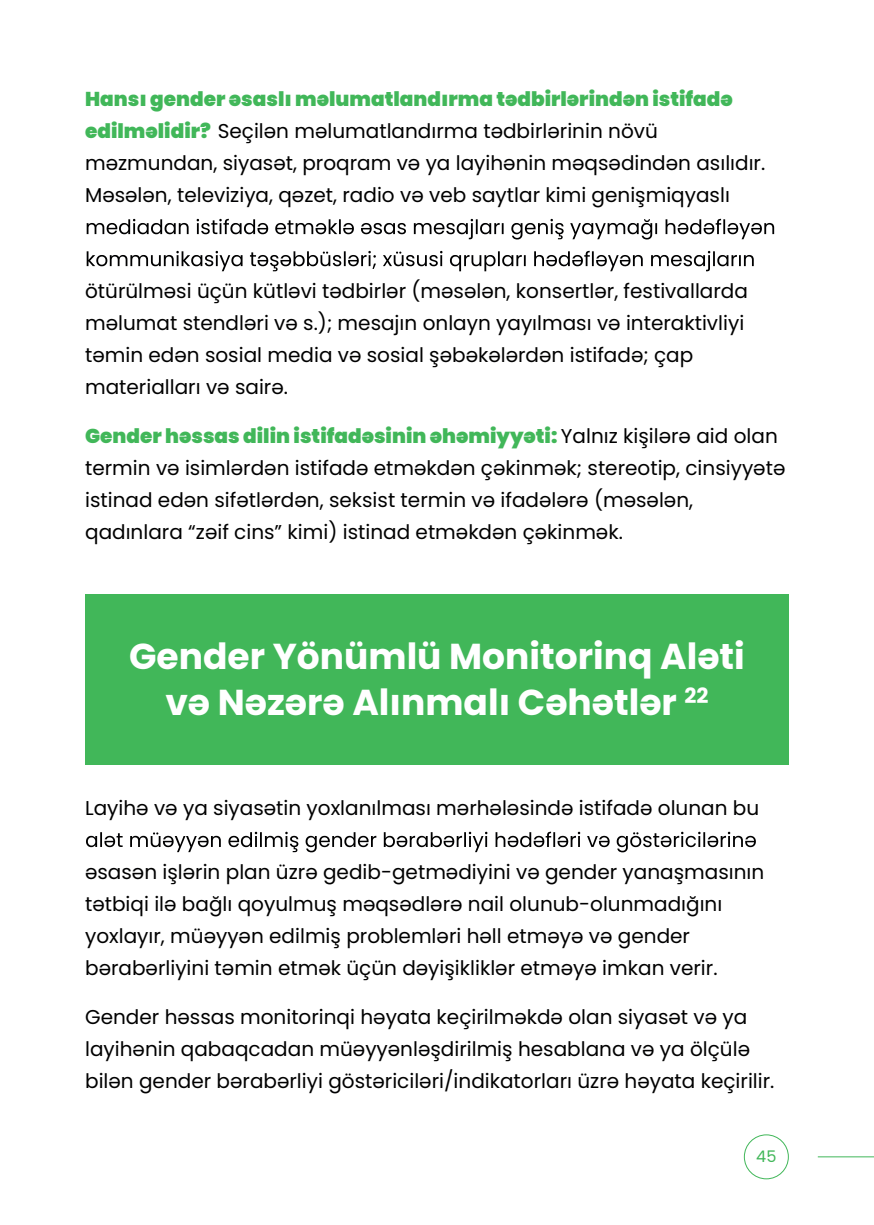
<style>
.page{position:relative;width:874px;height:1225px;background:#fff}
.page>*{position:absolute;margin:0;border:0;box-sizing:border-box;transform-origin:0 0}
.t1{font:700 36px/46px "Poppins";color:#fff;text-align:center}
.t2{font:20px/32px "Poppins";color:#000001}
.t3{font:16px "Poppins";color:#41b759}
.s1{font-weight:900;color:#41b759}
</style>
<div class="page">
<hr style="left:817px;top:1156px;width:56px;height:1px;background:#41b759">
<div style="left:743px;top:1134px;width:45px;height:45px;border:1px solid #41b759;border-radius:50%"></div>
<div style="left:85px;top:594px;width:703px;height:170px;background:#41b759"></div>
<svg style="left:87px;top:219px;width:686px;height:20px"></svg>
<svg style="left:87px;top:251px;width:666px;height:20px"></svg>
<svg style="left:86px;top:831px;width:669px;height:21px"></svg>
<p class="t2" style="left:85px;top:83px;width:681px"><span class="s1">Hansı gender əsaslı məlumatlandırma tədbirlərindən istifadə edilməlidir?</span> Seçilən məlumatlandırma tədbirlərinin növü məzmundan, siyasət, proqram və ya layihənin məqsədindən asılıdır.<br>Məsələn, televiziya, qəzet, radio və veb saytlar kimi genişmiqyaslı</p>
<p class="t2" style="left:85px;top:275px;width:664px">ötürülməsi üçün kütləvi tədbirlər (məsələn, konsertlər, festivallarda məlumat stendləri və s.); mesajın onlayn yayılması və interaktivliyi təmin edən sosial media və sosial şəbəkələrdən istifadə; çap materialları və sairə.</p>
<p class="t2" style="left:85px;top:420px;width:701px"><span class="s1">Gender həssas dilin istifadəsinin əhəmiyyəti:</span> Yalnız kişilərə aid olan termin və isimlərdən istifadə etməkdən çəkinmək; stereotip, cinsiyyətə istinad edən sifətlərdən, seksist termin və ifadələrə (məsələn, qadınlara “zəif cins” kimi) istinad etməkdən çəkinmək.</p>
<h1 class="t1" style="left:129px;top:634px;width:617px">Gender Yönümlü Monitorinq Aləti və Nəzərə Alınmalı Cəhətlər <sup>22</sup></h1>
<p class="t2" style="left:85px;top:792px;width:675px">Layihə və ya siyasətin yoxlanılması mərhələsində istifadə olunan bu</p>
<p class="t2" style="left:85px;top:856px;width:680px">əsasən işlərin plan üzrə gedib-getmədiyini və gender yanaşmasının tətbiqi ilə bağlı qoyulmuş məqsədlərə nail olunub-olunmadığını yoxlayır, müəyyən edilmiş problemləri həll etməyə və gender bərabərliyini təmin etmək üçün dəyişikliklər etməyə imkan verir.</p>
<p class="t2" style="left:85px;top:1001px;width:690px">Gender həssas monitorinqi həyata keçirilməkdə olan siyasət və ya layihənin qabaqcadan müəyyənləşdirilmiş hesablana və ya ölçülə bilən gender bərabərliyi göstəriciləri/indikatorları üzrə həyata keçirilir.</p>
<p class="t3" style="left:755px;top:1147px;width:22px">45</p>
</div>
